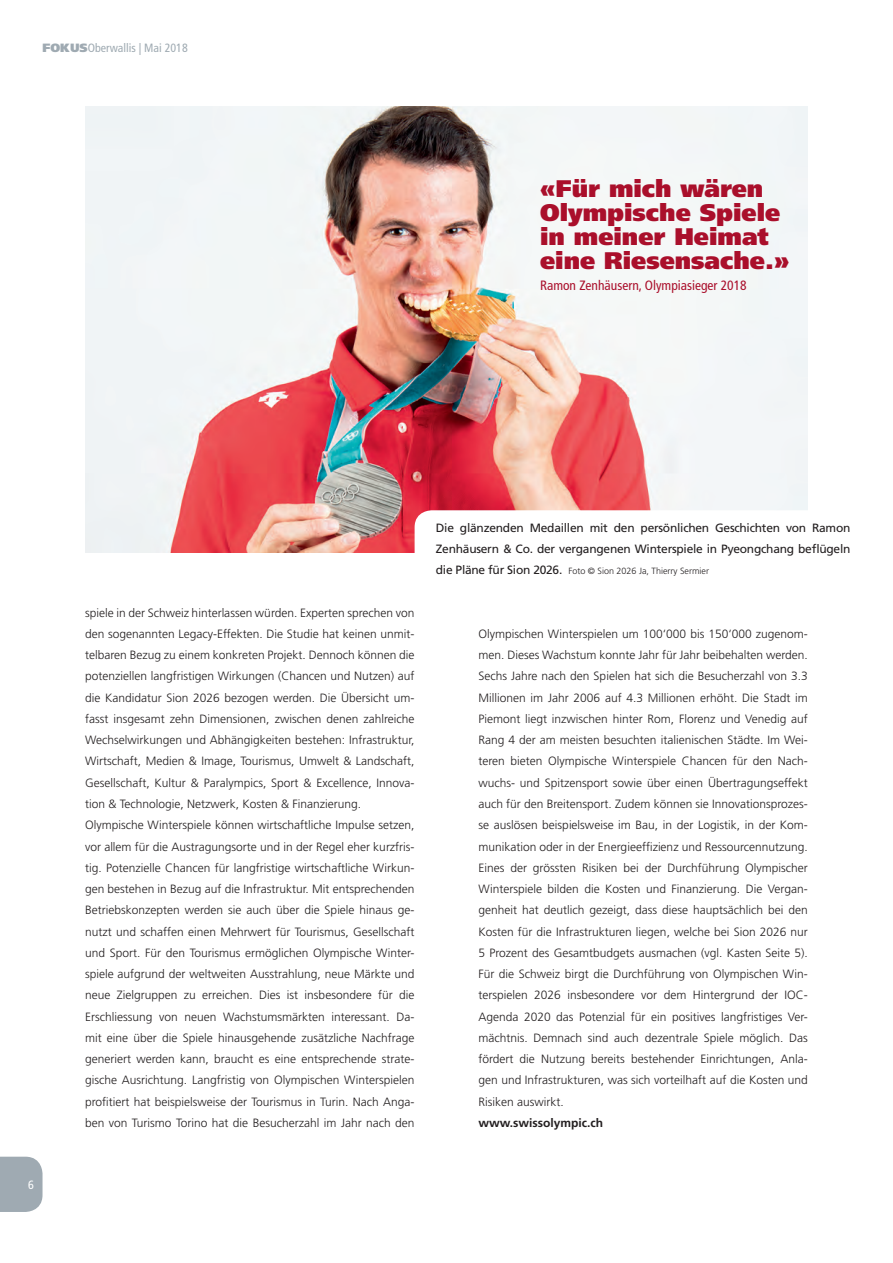
<style>
.page{position:relative;width:893px;height:1263px;background:#fff}
.page>*{position:absolute;margin:0;border:0;box-sizing:border-box;transform-origin:0 0}
.t1{font:900 24px/24px "Frutiger";color:#aa0f2b}
.t2{font:condensed 13.5px "Frutiger";color:#aa0f2b}
.t3{font:300 12px/21.3px "Frutiger";color:#231f20;text-align:justify}
.t4{font:12px/21.3px "Frutiger";letter-spacing:-.02em;color:#231f20}
.t5{font:condensed 12px "Frutiger";color:#9faab2}
.t6{font:700 12px "Frutiger";color:#231f20}
.t7{font:condensed 12px "Frutiger";color:#fff}
.t8{font:300 9px "Frutiger";color:#231f20}
.s1{font-weight:900;font-stretch:normal}
.s2{font-weight:400;font-size:12px}
</style>
<div class="page">
<svg style="left:0;top:1157px;width:43px;height:55px;background:#a4afb6"></svg>
<img style="left:85px;top:106px;width:723px;height:447px">
<svg style="left:415px;top:510px;width:393px;height:43px"></svg>
<p class="t5" style="left:43px;top:41px;width:147px"><span class="s1">FOKUS</span>Oberwallis | Mai 2018</p>
<p class="t1" style="left:540px;top:176px;width:242px">«Für mich wären<br>Olympische Spiele</p>
<p class="t1" style="left:540px;top:224px;width:230px">in meiner Heimat</p>
<p class="t1" style="left:540px;top:248px;width:251px">eine Riesensache.»</p>
<p class="t2" style="left:540px;top:277px;width:208px">Ramon Zenhäusern, Olympiasieger 2018</p>
<p class="t7" style="left:28px;top:1178px;width:7px">6</p>
<p class="t3" style="left:85px;top:602px;width:331px">spiele in der Schweiz hinterlassen würden. Experten sprechen von den sogenannten Legacy-Effekten. Die Studie hat keinen unmit&shy;telbaren Bezug zu einem konkreten Projekt. Dennoch können die potenziellen langfristigen Wirkungen (Chancen und Nutzen) auf die Kandidatur Sion 2026 bezogen werden. Die Übersicht um&shy;fasst insgesamt zehn Dimensionen, zwischen denen zahlreiche Wechselwirkungen und Abhängigkeiten bestehen: Infrastruktur, Wirtschaft, Medien &amp; Image, Tourismus, Umwelt &amp; Landschaft, Gesellschaft, Kultur &amp; Paralympics, Sport &amp; Excellence, Innova&shy;tion &amp; Technologie, Netzwerk, Kosten &amp; Finanzierung.</p>
<p class="t3" style="left:85px;top:814px;width:331px">Olympische Winterspiele können wirtschaftliche Impulse setzen, vor allem für die Austragungsorte und in der Regel eher kurzfris&shy;tig. Potenzielle Chancen für langfristige wirtschaftliche Wirkun&shy;gen bestehen in Bezug auf die Infrastruktur. Mit entsprechenden Betriebskonzepten werden sie auch über die Spiele hinaus ge&shy;nutzt und schaffen einen Mehrwert für Tourismus, Gesellschaft und Sport. Für den Tourismus ermöglichen Olympische Winter&shy;spiele aufgrund der weltweiten Ausstrahlung, neue Märkte und neue Zielgruppen zu erreichen. Dies ist insbesondere für die Erschliessung von neuen Wachstumsmärkten interessant. Da&shy;mit eine über die Spiele hinausgehende zusätzliche Nachfrage generiert werden kann, braucht es eine entsprechende strate&shy;gische Ausrichtung. Langfristig von Olympischen Winterspielen profitiert hat beispielsweise der Tourismus in Turin. Nach Anga&shy;ben von Turismo Torino hat die Besucherzahl im Jahr nach den</p>
<p class="t4" style="left:436px;top:517px;width:416px">Die glänzenden Medaillen mit den persönlichen Geschichten von Ramon<br>Zenhäusern &amp; Co. der vergangenen Winterspiele in Pyeongchang beflügeln</p>
<p class="t8" style="left:436px;top:566px;width:275px"><span class="s2">die Pläne für Sion 2026.</span> Foto © Sion 2026 Ja, Thierry Sermier</p>
<p class="t3" style="left:478px;top:623px;width:331px">Olympischen Winterspielen um 100‘000 bis 150‘000 zugenom&shy;men. Dieses Wachstum konnte Jahr für Jahr beibehalten werden.<br>Sechs Jahre nach den Spielen hat sich die Besucherzahl von 3.3<br>Millionen im Jahr 2006 auf 4.3 Millionen erhöht. Die Stadt im Piemont liegt inzwischen hinter Rom, Florenz und Venedig auf Rang 4 der am meisten besuchten italienischen Städte. Im Wei&shy;teren bieten Olympische Winterspiele Chancen für den Nach&shy;wuchs- und Spitzensport sowie über einen Übertragungseffekt auch für den Breitensport. Zudem können sie Innovationsprozes&shy;se auslösen beispielsweise im Bau, in der Logistik, in der Kom&shy;munikation oder in der Energieeffizienz und Ressourcennutzung.</p>
<p class="t3" style="left:478px;top:857px;width:331px">Eines der grössten Risiken bei der Durchführung Olympischer Winterspiele bilden die Kosten und Finanzierung. Die Vergan&shy;genheit hat deutlich gezeigt, dass diese hauptsächlich bei den Kosten für die Infrastrukturen liegen, welche bei Sion 2026 nur 5 Prozent des Gesamtbudgets ausmachen (vgl. Kasten Seite 5).<br>Für die Schweiz birgt die Durchführung von Olympischen Win&shy;terspielen 2026 insbesondere vor dem Hintergrund der IOC-Agenda 2020 das Potenzial für ein positives langfristiges Ver&shy;mächtnis. Demnach sind auch dezentrale Spiele möglich. Das fördert die Nutzung bereits bestehender Einrichtungen, Anla&shy;gen und Infrastrukturen, was sich vorteilhaft auf die Kosten und Risiken auswirkt.</p>
<p class="t6" style="left:478px;top:1116px;width:126px">www.swissolympic.ch</p>
</div>
